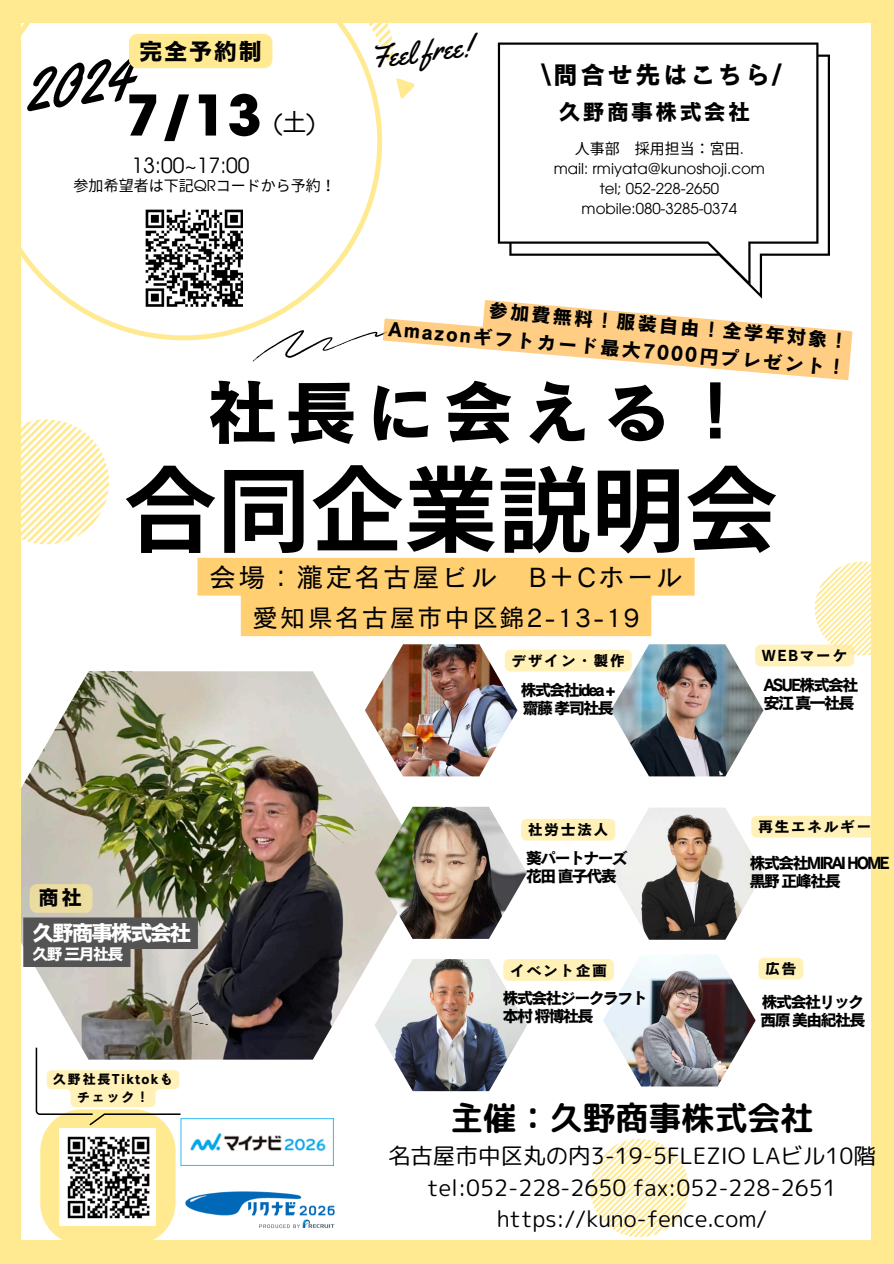
<style>
.page{position:relative;width:894px;height:1264px;background:#fff}
.page>*{position:absolute;margin:0;border:0;box-sizing:border-box;transform-origin:0 0}
.t1{font:700 93.45px "Noto Sans CJ Ksc";color:#000}
.t2{font:72px "Canva Cezanne Pro N B";letter-spacing:.095em;color:#000}
.t3{font:67.95px "Yellowtail";color:#000}
.t4{font:700 55.5px "ITC Avant Garde Pro";color:#000}
.t5{font:33px "rounded mplus 1 p bold";color:#000}
.t6{font:30.3px "Yellowtail";color:#000}
.t7{font:27px "Canva Cezanne Pro N M";letter-spacing:.075em;color:#000}
.t8{font:25.5px "Canva Cezanne Pro N M";letter-spacing:.075em;color:#000}
.t9{font:25.5px "Canva Cezanne Pro N B";letter-spacing:.075em;color:#000}
.t10{font:24px "Canva Cezanne Pro N B";letter-spacing:.035em;color:#000}
.t11{font:24px "ITC Avant Garde Pro";color:#000}
.t12{font:22.5px "rounded mplus 1 p regular";color:#000}
.t13{font:22.5px "Canva Cezanne Pro N B";letter-spacing:.075em;color:#000}
.t14{font:22.5px "Canva Cezanne Pro N B";letter-spacing:-.13em;color:#fff}
.t15{font:21px "ITC Avant Garde Pro";color:#000}
.t16{font:21px "Canva Cezanne Pro N B";color:#000}
.t17{font:19.5px "Canva Cezanne Pro N B";color:#000}
.t18{font:16.5px "Canva Cezanne Pro N B";letter-spacing:-.13em;color:#000}
.t19{font:16.5px "Canva Cezanne Pro N B";letter-spacing:-.13em;color:#fff}
.t20{font:15px "ITC Avant Garde Pro";color:#000}
.t21{font:15px "Canva Cezanne Pro N B";letter-spacing:.095em;color:#000}
.t22{font:15px "Noto Sans CJ Ksc";color:#000}
.t23{font:13.5px "Canva Cezanne Pro N B";letter-spacing:.095em;color:#000}
.s1{font-family:"Noto Sans CJ Ksc"}
.s2{font-family:"ITC Avant Garde Pro"}
</style>
<div class="page">
<div style="left:0;top:1240px;width:893px;height:23px;background:#ffea92"></div>
<svg style="left:814px;top:561px;width:56px;height:94px"></svg>
<svg style="left:497px;top:43px;width:332px;height:248px"></svg>
<svg style="left:21px;top:23px;width:361px;height:317px"></svg>
<svg style="left:590px;top:1138px;width:98px;height:98px"></svg>
<img style="left:21px;top:671px;width:404px;height:388px">
<img style="left:374px;top:959px;width:153px;height:132px">
<svg style="left:21px;top:419px;width:88px;height:125px"></svg>
<div style="left:40px;top:1109px;width:135px;height:135px;background:#ffea92;border-radius:42px"></div>
<svg style="left:187px;top:998px;width:25px;height:27px"></svg>
<div style="left:0;top:0;width:21px;height:1263px;background:#ffea92"></div>
<div style="left:0;top:0;width:893px;height:23px;background:#ffea92"></div>
<img style="left:145px;top:209px;width:97px;height:97px">
<img style="left:365px;top:644px;width:152px;height:132px">
<img style="left:610px;top:808px;width:153px;height:131px">
<img style="left:603px;top:955px;width:152px;height:131px">
<img style="left:374px;top:806px;width:153px;height:132px">
<img style="left:610px;top:644px;width:153px;height:132px">
<svg style="left:197px;top:558px;width:497px;height:78px"></svg>
<div style="left:870px;top:0;width:23px;height:1263px;background:#ffea92"></div>
<img style="left:180px;top:1118px;width:153px;height:47px">
<img style="left:185px;top:1191px;width:150px;height:37px">
<img style="left:60px;top:1128px;width:96px;height:97px">
<svg style="left:129px;top:23px;width:286px;height:101px"></svg>
<svg style="left:36px;top:1047px;width:144px;height:78px"></svg>
<svg style="left:253px;top:291px;width:599px;height:89px"></svg>
<div style="left:521px;top:818px;width:94px;height:22px;background:#fff1b7;border-radius:5px"></div>
<div style="left:758px;top:957px;width:45px;height:22px;background:#fff1b7;border-radius:5px"></div>
<div style="left:751px;top:815px;width:127px;height:22px;background:#fff1b7;border-radius:5px"></div>
<div style="left:754px;top:644px;width:99px;height:22px;background:#fff1b7;border-radius:5px"></div>
<div style="left:503px;top:959px;width:110px;height:21px;background:#fff1b7;border-radius:5px"></div>
<div style="left:504px;top:649px;width:127px;height:22px;background:#fff1b7;border-radius:5px"></div>
<div style="left:30px;top:884px;width:62px;height:28px;background:#ecdc9f;border-radius:7px"></div>
<svg style="left:23px;top:917px;width:175px;height:50px"></svg>
<p class="t10" style="left:139px;top:39px;width:125px">完全予約制</p>
<p class="t3" style="left:19px;top:45px;width:111px;rotate:-7deg">2024</p>
<p class="t4" style="left:126px;top:94px;width:137px">7/13</p>
<p class="t11" style="left:273px;top:113px;width:43px">(<span class="s1">土</span>)</p>
<p class="t15" style="left:132px;top:157px;width:119px">13:00~17:00</p>
<h2 class="t22" style="left:74px;top:174px;width:251px">参加希望者は下記<span class="s2">QR</span>コードから予約！</h2>
<p class="t6" style="left:368px;top:39px;width:103px;rotate:-7deg">Feel free!</p>
<p class="t9" style="left:541px;top:61px;width:241px">\問合せ先はこちら/</p>
<p class="t13" style="left:558px;top:100px;width:193px">久野商事株式会社</p>
<p class="t22" style="left:574px;top:136px;width:171px">人事部 採用担当： 宮田<span class="s2">.</span></p>
<p class="t20" style="left:553px;top:163px;width:212px">mail: rmiyata@kunoshoji.com</p>
<p class="t20" style="left:599px;top:183px;width:121px">tel; 052-228-2650</p>
<p class="t20" style="left:581px;top:203px;width:157px">mobile:080-3285-0374</p>
<h1 class="t17" style="left:489px;top:300px;width:362px;rotate:5deg">参加費無料！服装自由！全学年対象！</h1>
<h6 class="t17" style="left:389px;top:318px;width:461px;rotate:5deg">Amazonギフトカード最大7000円プレゼント！</h6>
<p class="t2" style="left:206px;top:375px;width:546px">社長に会える！</p>
<p class="t1" style="left:123px;top:436px;width:651px">合同企業説明会</p>
<p class="t7" style="left:209px;top:563px;width:475px">会場：瀧定名古屋ビル B＋Cホール</p>
<p class="t8" style="left:252px;top:605px;width:388px">愛知県名古屋市中区錦2-13-19</p>
<p class="t21" style="left:511px;top:653px;width:115px">デザイン・製作</p>
<p class="t18" style="left:520px;top:681px;width:97px">株式会社idea +</p>
<p class="t18" style="left:522px;top:699px;width:91px">齋藤孝司社長</p>
<p class="t21" style="left:761px;top:648px;width:87px">WEBマーケ</p>
<p class="t18" style="left:763px;top:676px;width:97px">ASUE株式会社</p>
<p class="t18" style="left:763px;top:694px;width:91px">安江真一社長</p>
<p class="t16" style="left:38px;top:886px;width:45px">商社</p>
<p class="t14" style="left:32px;top:921px;width:161px">久野商事株式会社</p>
<p class="t19" style="left:32px;top:945px;width:91px">久野三月社長</p>
<p class="t23" style="left:53px;top:1072px;width:122px">久野社長Tiktokも</p>
<p class="t23" style="left:77px;top:1090px;width:74px">チェック！</p>
<p class="t21" style="left:527px;top:822px;width:81px">社労士法人</p>
<p class="t21" style="left:757px;top:819px;width:115px">再生エネルギー</p>
<p class="t18" style="left:525px;top:849px;width:104px">葵パートナーズ</p>
<p class="t18" style="left:525px;top:867px;width:93px">花田直子代表</p>
<p class="t18" style="left:749px;top:855px;width:142px">株式会社MIRAI HOME</p>
<p class="t18" style="left:749px;top:873px;width:91px">黒野正峰社長</p>
<p class="t21" style="left:510px;top:962px;width:99px">イベント企画</p>
<p class="t21" style="left:765px;top:961px;width:33px">広告</p>
<p class="t18" style="left:502px;top:989px;width:147px">株式会社ジークラフト</p>
<p class="t18" style="left:502px;top:1007px;width:91px">本村将博社長</p>
<p class="t18" style="left:761px;top:993px;width:104px">株式会社リック</p>
<p class="t18" style="left:759px;top:1011px;width:105px">西原美由紀社長</p>
<p class="t5" style="left:450px;top:1093px;width:364px">主催：久野商事株式会社</p>
<p class="t12" style="left:388px;top:1140px;width:489px">名古屋市中区丸の内3-19-5FLEZIO LAビル10階</p>
<p class="t12" style="left:427px;top:1171px;width:411px">tel:052-228-2650 fax:052-228-2651</p>
<p class="t12" style="left:496px;top:1203px;width:272px">https://kuno-fence.com/</p>
</div>
